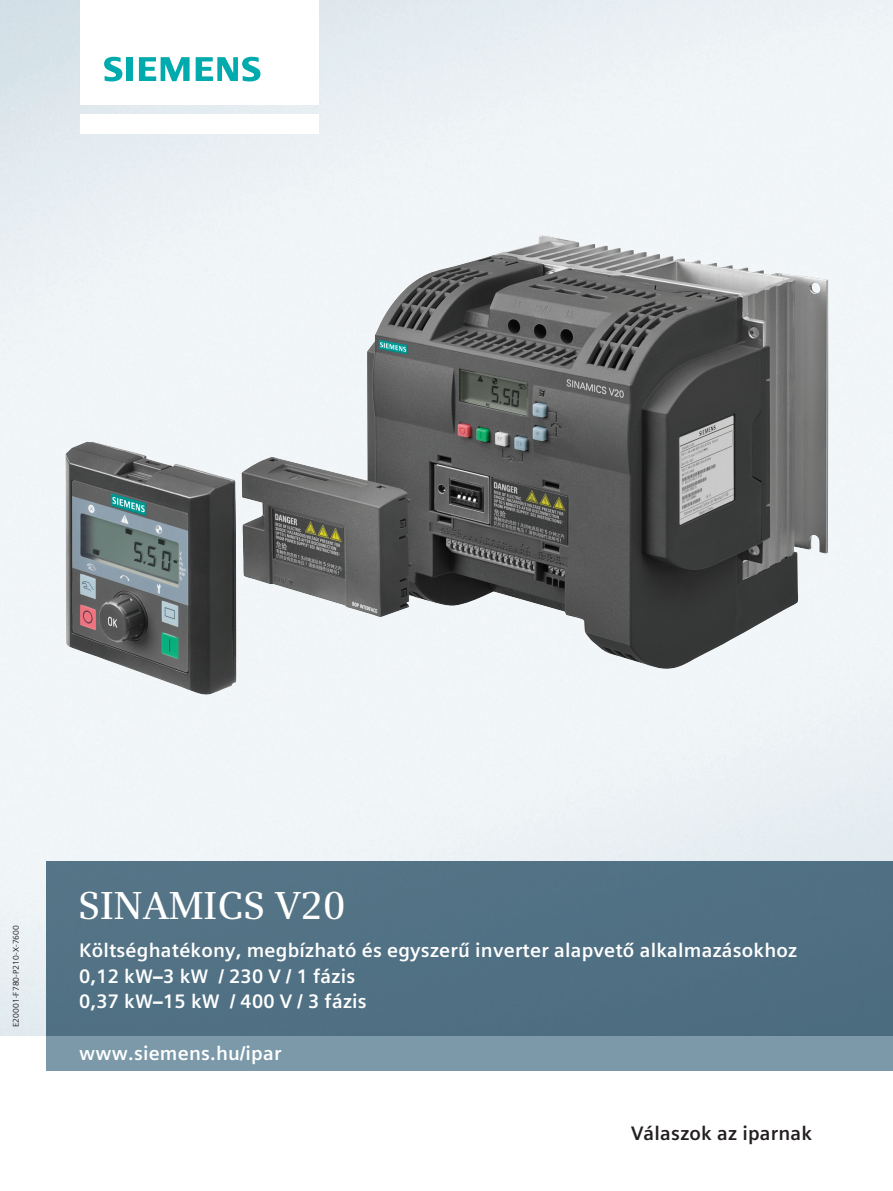
<style>
.page{position:relative;width:893px;height:1191px;background:#fff}
.page>*{position:absolute;margin:0;border:0;box-sizing:border-box;transform-origin:0 0}
.t1{font:600 39px "Siemens Serif";color:#fff}
.t2{font:700 19.5px/25.5px "Siemens Sans Global";letter-spacing:.01em;color:#fff}
.t3{font:700 19.5px "Siemens Sans Global";letter-spacing:.01em;color:#231f20}
.t4{font:8.25px "Siemens Sans Global";letter-spacing:.015em;color:#231f20}
.s1{font-family:"Helvetica Neue HU"}
</style>
<div class="page">
<img style="left:0;top:0;width:893px;height:1035px">
<div style="left:81px;top:114px;width:238px;height:19px;background:#fff"></div>
<div style="left:81px;top:0;width:238px;height:105px;background:#fff"></div>
<svg style="left:104px;top:57px;width:18px;height:24px"></svg>
<div style="left:126px;top:57px;width:7px;height:24px;background:#00aaad"></div>
<svg style="left:139px;top:57px;width:51px;height:24px"></svg>
<svg style="left:196px;top:57px;width:64px;height:24px"></svg>
<div style="left:47px;top:861px;width:846px;height:175px;background:#507084"></div>
<div style="left:47px;top:1036px;width:846px;height:34px;background:#7b99a9"></div>
<img style="left:241px;top:236px;width:587px;height:435px">
<p class="t4" style="left:10px;top:1027px;width:104px;rotate:-90deg">E20001-F780-P210-X-7600</p>
<h1 class="t1" style="left:78px;top:882px;width:269px">SINAMICS V20</h1>
<p class="t2" style="left:79px;top:938px;width:720px">Költséghatékony, megbízható és egyszerű inverter alapvető alkalmazásokhoz<br>0,12 kW<span class="s1">–</span>3 kW / 230 V / 1 fázis<br>0,37 kW<span class="s1">–</span>15 kW / 400 V / 3 fázis</p>
<p class="t2" style="left:79px;top:1040px;width:204px">www.siemens.hu/ipar</p>
<p class="t3" style="left:631px;top:1118px;width:183px">Válaszok az iparnak</p>
</div>
